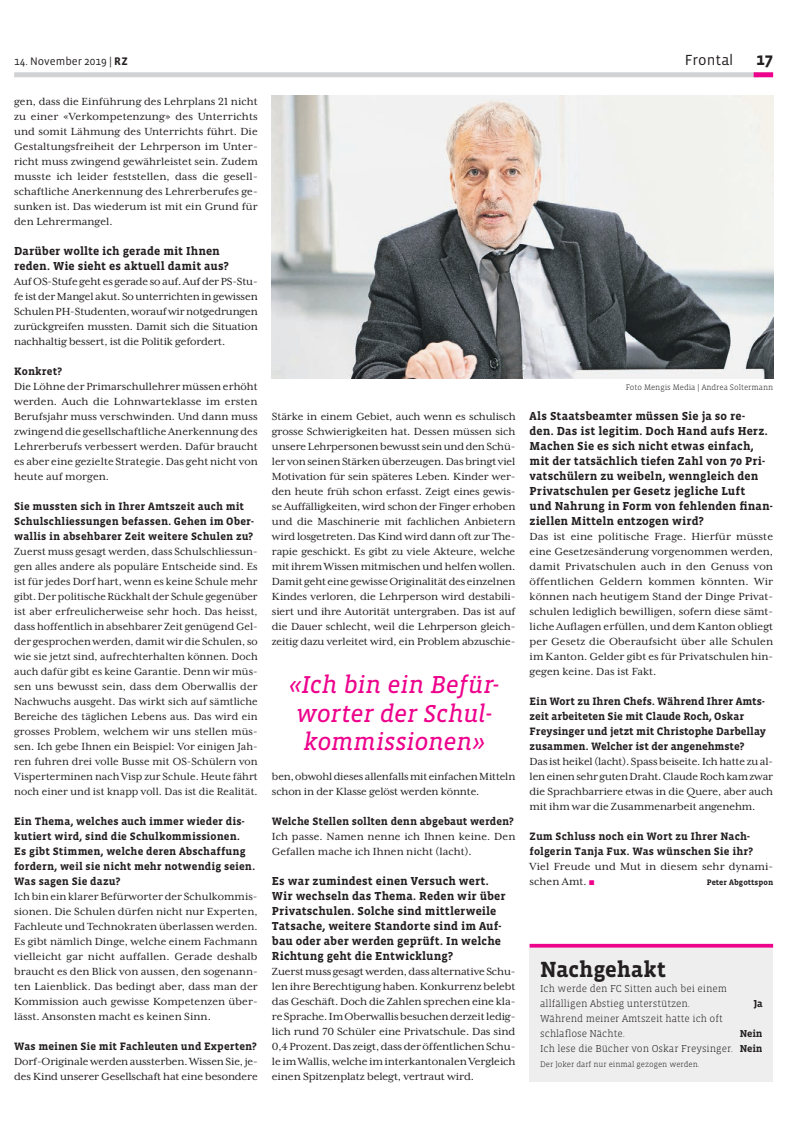
<style>
.page{position:relative;width:798px;height:1134px;background:#fff}
.page>*{position:absolute;margin:0;border:0;box-sizing:border-box;transform-origin:0 0}
.t1{font:italic 25px/28.8px "Vista Slab OT";letter-spacing:-.01em;color:#ed028c}
.t2{font:700 22.5px "Vista Slab OT";color:#231f20}
.t3{font:700 17.5px "Vista Sans OT";color:#231f20}
.t4{font:15px "Vista Sans OT";color:#231f20}
.t5{font:11.88px/15px "Mrs Eaves XL Serif OT";letter-spacing:-.01em;color:#231f20;text-align:justify}
.t6{font:11.88px/15px "Mrs Eaves XL Serif OT";letter-spacing:.01em;color:#231f20}
.t7{font:11.25px "Vista Sans OT";color:#231f20}
.t8{font:700 11px/15px "Vista Slab OT";letter-spacing:.01em;color:#231f20}
.t9{font:300 10.25px/15px "Vista Slab OT";color:#231f20}
.t10{font:700 10.25px "Vista Slab OT";color:#231f20}
.t11{font:300 8.12px "Vista Slab OT";color:#231f20}
.t12{font:700 8.12px "Vista Slab OT";letter-spacing:.005em;color:#231f20}
.s1{font-weight:700}
.s2{font-family:"Vista Slab OT";font-weight:700}
.s3{color:#ed028c}
</style>
<div class="page">
<div style="left:14px;top:72px;width:744px;height:5px;background:#d1d2d4"></div>
<div style="left:753px;top:72px;width:19px;height:5px;background:#ed028c"></div>
<div style="left:529px;top:944px;width:243px;height:137px;background:#eeeeef"></div>
<hr style="left:529px;top:944px;width:243px;height:3px;background:#ed028c">
<img style="left:271px;top:96px;width:501px;height:283px">
<p class="t7" style="left:14px;top:55px;width:115px">14. November 2019 | <span class="s1">RZ</span></p>
<p class="t4" style="left:684px;top:52px;width:50px">Frontal</p>
<p class="t3" style="left:755px;top:50px;width:19px">17</p>
<p class="t5" style="left:14px;top:94px;width:245px">gen, dass die Einführung des Lehrplans 21 nicht zu einer «Verkompetenzung» des Unterrichts und somit Lähmung des Unterrichts führt. Die Gestaltungsfreiheit der Lehrperson im Unter&shy;richt muss zwingend gewährleistet sein. Zudem musste ich leider feststellen, dass die gesell&shy;schaftliche Anerkennung des Lehrerberufes ge&shy;sunken ist. Das wiederum ist mit ein Grund für den Lehrermangel.</p>
<p class="t5" style="left:14px;top:244px;width:245px;text-align:left"><span class="s2">Darüber wollte ich gerade mit Ihnen reden. Wie sieht es aktuell damit aus?<br></span>Auf OS-Stufe geht es gerade so auf. Auf der PS-Stu&shy;fe ist der Mangel akut. So unterrichten in gewissen Schulen PH-Studenten, worauf wir notgedrungen zurückgreifen mussten. Damit sich die Situation nachhaltig bessert, ist die Politik gefordert.</p>
<p class="t8" style="left:14px;top:364px;width:49px">Konkret?</p>
<p class="t5" style="left:14px;top:379px;width:245px">Die Löhne der Primarschullehrer müssen erhöht werden. Auch die Lohnwarteklasse im ersten Berufsjahr muss verschwinden. Und dann muss zwingend die gesellschaftliche Anerkennung des Lehrerberufs verbessert werden. Dafür braucht es aber eine gezielte Strategie. Das geht nicht von heute auf morgen.</p>
<p class="t8" style="left:14px;top:499px;width:241px">Sie mussten sich in Ihrer Amtszeit auch mit<br>Schulschliessungen befassen. Gehen im Ober&shy;wallis in absehbarer Zeit weitere Schulen zu?</p>
<p class="t5" style="left:14px;top:544px;width:245px">Zuerst muss gesagt werden, dass Schulschliessun&shy;gen alles andere als populäre Entscheide sind. Es ist für jedes Dorf hart, wenn es keine Schule mehr gibt. Der politische Rückhalt der Schule gegenüber ist aber erfreulicherweise sehr hoch. Das heisst, dass hoffentlich in absehbarer Zeit genügend Gel&shy;der gesprochen werden, damit wir die Schulen, so wie sie jetzt sind, aufrechterhalten können. Doch auch dafür gibt es keine Garantie. Denn wir müs&shy;sen uns bewusst sein, dass dem Oberwallis der Nachwuchs ausgeht. Das wirkt sich auf sämtliche Bereiche des täglichen Lebens aus. Das wird ein grosses Problem, welchem wir uns stellen müs&shy;sen. Ich gebe Ihnen ein Beispiel: Vor einigen Jah&shy;ren fuhren drei volle Busse mit OS-Schülern von Visperterminen nach Visp zur Schule. Heute fährt noch einer und ist knapp voll. Das ist die Realität.</p>
<p class="t8" style="left:14px;top:814px;width:242px">Ein Thema, welches auch immer wieder dis&shy;kutiert wird, sind die Schulkommissionen.<br>Es gibt Stimmen, welche deren Abschaffung fordern, weil sie nicht mehr notwendig seien.<br>Was sagen Sie dazu?</p>
<p class="t5" style="left:14px;top:889px;width:245px">Ich bin ein klarer Befürworter der Schulkommis&shy;sionen. Die Schulen dürfen nicht nur Experten, Fachleute und Technokraten überlassen werden.<br>Es gibt nämlich Dinge, welche einem Fachmann vielleicht gar nicht auffallen. Gerade deshalb braucht es den Blick von aussen, den sogenann&shy;ten Laienblick. Das bedingt aber, dass man der Kommission auch gewisse Kompetenzen über&shy;lässt. Ansonsten macht es keinen Sinn.</p>
<p class="t8" style="left:14px;top:1039px;width:244px">Was meinen Sie mit Fachleuten und Experten?</p>
<p class="t5" style="left:14px;top:1054px;width:245px">Dorf-Originale werden aussterben. Wissen Sie, je&shy;des Kind unserer Gesellschaft hat eine besondere</p>
<p class="t11" style="left:625px;top:383px;width:149px">Foto Mengis Media | Andrea Soltermann</p>
<p class="t5" style="left:529px;top:409px;width:245px;text-align:left"><span class="s2">Als Staatsbeamter müssen Sie ja so re-<br>den. Das ist legitim. Doch Hand aufs Herz.<br>Machen Sie es sich nicht etwas einfach, mit der tatsächlich tiefen Zahl von 70 Pri&shy;vatschülern zu weibeln, wenngleich den Privatschulen per Gesetz jegliche Luft<br>und Nahrung in Form von fehlenden finan&shy;ziellen Mitteln entzogen wird?<br></span>Das ist eine politische Frage. Hierfür müsste eine Gesetzesänderung vorgenommen werden, damit Privatschulen auch in den Genuss von öffentlichen Geldern kommen könnten. Wir können nach heutigem Stand der Dinge Privat&shy;schulen lediglich bewilligen, sofern diese sämt&shy;liche Auflagen erfüllen, und dem Kanton obliegt per Gesetz die Oberaufsicht über alle Schulen im Kanton. Gelder gibt es für Privatschulen hin&shy;gegen keine. Das ist Fakt.</p>
<p class="t8" style="left:529px;top:694px;width:238px">Ein Wort zu Ihren Chefs. Während Ihrer Amts&shy;zeit arbeiteten Sie mit Claude Roch, Oskar Freysinger und jetzt mit Christophe Darbellay zusammen. Welcher ist der angenehmste?</p>
<p class="t5" style="left:529px;top:754px;width:245px">Das ist heikel (lacht). Spass beiseite. Ich hatte zu al&shy;len einen sehr guten Draht. Claude Roch kam zwar die Sprachbarriere etwas in die Quere, aber auch mit ihm war die Zusammenarbeit angenehm.</p>
<p class="t8" style="left:529px;top:829px;width:225px">Zum Schluss noch ein Wort zu Ihrer Nach&shy;folgerin Tanja Fux. Was wünschen Sie ihr?</p>
<p class="t6" style="left:529px;top:859px;width:245px">Viel Freude und Mut in diesem sehr dynami&shy;schen Amt. <span class="s3">■</span></p>
<p class="t5" style="left:272px;top:409px;width:245px">Stärke in einem Gebiet, auch wenn es schulisch grosse Schwierigkeiten hat. Dessen müssen sich unsere Lehrpersonen bewusst sein und den Schü&shy;ler von seinen Stärken überzeugen. Das bringt viel Motivation für sein späteres Leben. Kinder wer&shy;den heute früh schon erfasst. Zeigt eines gewis&shy;se Auffälligkeiten, wird schon der Finger erhoben und die Maschinerie mit fachlichen Anbietern wird losgetreten. Das Kind wird dann oft zur The&shy;rapie geschickt. Es gibt zu viele Akteure, welche mit ihrem Wissen mitmischen und helfen wollen.<br>Damit geht eine gewisse Originalität des einzelnen Kindes verloren, die Lehrperson wird destabili&shy;siert und ihre Autorität untergraben. Das ist auf die Dauer schlecht, weil die Lehrperson gleich&shy;zeitig dazu verleitet wird, ein Problem abzuschie-</p>
<p class="t1" style="left:289px;top:670px;width:211px">«Ich bin ein Befür&shy;worter der Schul&shy;kommissionen»</p>
<p class="t5" style="left:272px;top:769px;width:245px">ben, obwohl dieses allenfalls mit einfachen Mitteln schon in der Klasse gelöst werden könnte.</p>
<p class="t8" style="left:272px;top:814px;width:243px">Welche Stellen sollten denn abgebaut werden?</p>
<p class="t5" style="left:272px;top:829px;width:245px">Ich passe. Namen nenne ich Ihnen keine. Den<br>Gefallen mache ich Ihnen nicht (lacht).</p>
<p class="t5" style="left:272px;top:874px;width:245px;text-align:left"><span class="s2">Es war zumindest einen Versuch wert.<br>Wir wechseln das Thema. Reden wir über Privatschulen. Solche sind mittlerweile Tatsache, weitere Standorte sind im Auf&shy;bau oder aber werden geprüft. In welche Richtung geht die Entwicklung?<br></span>Zuerst muss gesagt werden, dass alternative Schu&shy;len ihre Berechtigung haben. Konkurrenz belebt das Geschäft. Doch die Zahlen sprechen eine kla&shy;re Sprache. Im Oberwallis besuchen derzeit ledig&shy;lich rund 70 Schüler eine Privatschule. Das sind 0,4 Prozent. Das zeigt, dass der öffentlichen Schu&shy;le im Wallis, welche im interkantonalen Vergleich einen Spitzenplatz belegt, vertraut wird.</p>
<p class="t12" style="left:706px;top:878px;width:68px">Peter Abgottspon</p>
<p class="t2" style="left:540px;top:958px;width:127px">Nachgehakt</p>
<p class="t9" style="left:540px;top:981px;width:188px">Ich werde den FC Sitten auch bei einem allfälligen Abstieg unterstützen.</p>
<p class="t10" style="left:753px;top:998px;width:10px">Ja</p>
<p class="t9" style="left:540px;top:1011px;width:184px">Während meiner Amtszeit hatte ich oft schlaflose Nächte.</p>
<p class="t9" style="left:540px;top:1026px;width:224px;text-align:right"><span class="s1">Nein<br></span>Ich lese die Bücher von Oskar Freysinger. <span class="s1">Nein</span></p>
<p class="t11" style="left:540px;top:1060px;width:161px">Der Joker darf nur einmal gezogen werden.</p>
</div>
